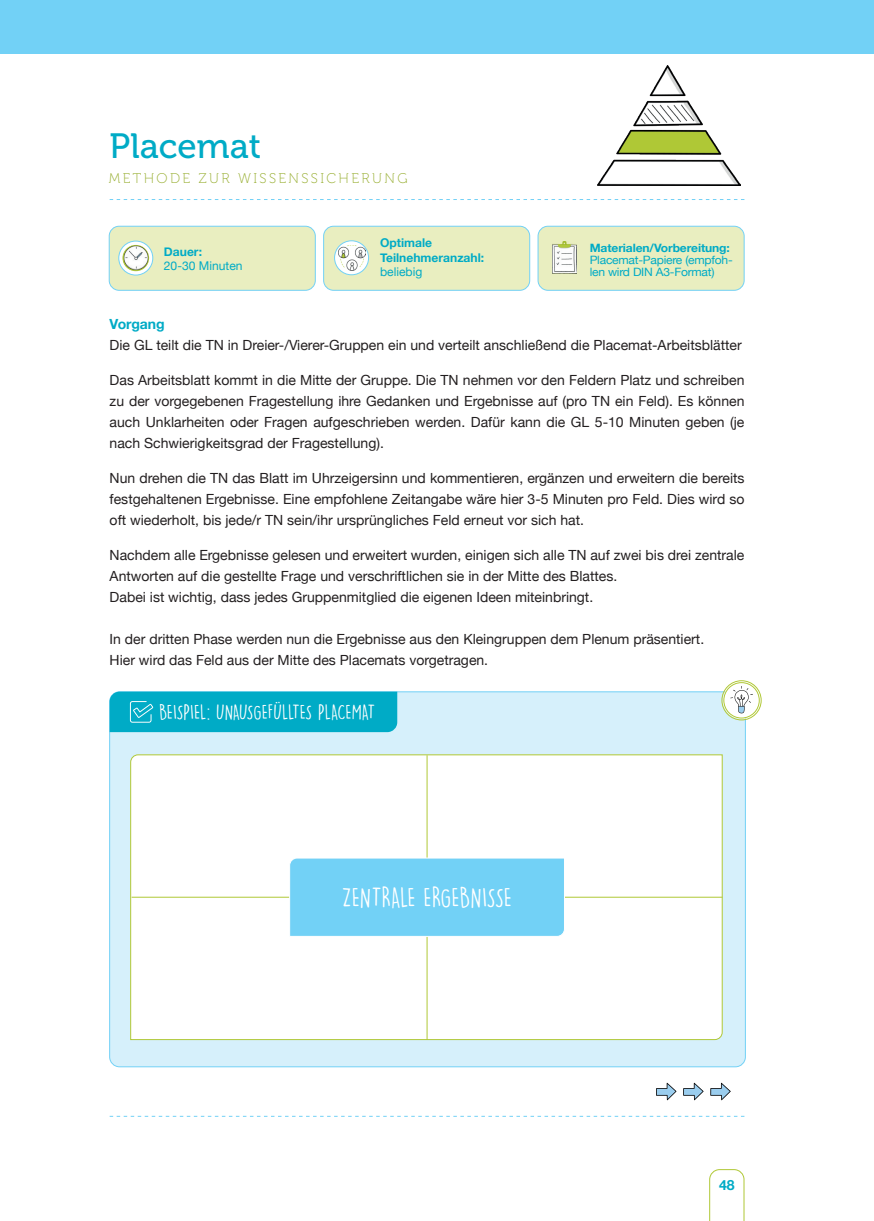
<style>
.page{position:relative;width:874px;height:1221px;background:#fff}
.page>*{position:absolute;margin:0;border:0;box-sizing:border-box;transform-origin:0 0}
.t1{font:35px "Museo 500";color:#00abc6}
.t2{font:25.72px "DK Lemon Yellow Sun";color:#fff}
.t3{font:19.43px "DK Lemon Yellow Sun";color:#fff}
.t4{font:14px/21px "Helvetica Neue";color:#231f20;text-align:justify}
.t5{font:14px "Museo 100";letter-spacing:.17em;color:#95ac2c}
.t6{font:700 14px "Helvetica Neue";color:#00abc6}
.t7{font:700 12.08px "Helvetica Neue";color:#00abc6}
.t8{font:12.08px "Helvetica Neue";color:#00abc6}
.t9{font:11.55px/11.7px "Helvetica Neue";letter-spacing:-.02em;color:#00abc6;scale:1.05 1}
.t10{font:700 11.55px "Helvetica Neue";letter-spacing:-.01em;color:#00abc6;scale:1.05 1}
</style>
<div class="page">
<svg style="left:709px;top:1169px;width:35px;height:51px"></svg>
<div style="left:0;top:0;width:873px;height:53px;background:#72d1f6"></div>
<svg style="left:110px;top:199px;width:634px;height:1px"></svg>
<div style="left:109px;top:226px;width:206px;height:64px;background:#e9eec0;border-radius:10px"></div>
<div style="left:109px;top:226px;width:206px;height:65px;border:1px solid #72d1f6;border-radius:10px"></div>
<div style="left:323px;top:226px;width:206px;height:64px;background:#e9eec0;border-radius:10px"></div>
<div style="left:323px;top:226px;width:207px;height:65px;border:1px solid #72d1f6;border-radius:10px"></div>
<div style="left:537px;top:226px;width:206px;height:64px;background:#e9eec0;border-radius:10px"></div>
<div style="left:537px;top:226px;width:207px;height:65px;border:1px solid #72d1f6;border-radius:10px"></div>
<svg style="left:119px;top:241px;width:34px;height:34px"></svg>
<div style="left:118px;top:241px;width:35px;height:34px;border:1px solid #72d1f6;border-radius:50%"></div>
<svg style="left:334px;top:241px;width:34px;height:34px"></svg>
<div style="left:334px;top:240px;width:35px;height:35px;border:1px solid #72d1f6;border-radius:50%"></div>
<img style="left:122px;top:245px;width:27px;height:26px;border-radius:13px">
<img style="left:552px;top:241px;width:24px;height:32px">
<img style="left:338px;top:246px;width:27px;height:25px">
<svg style="left:110px;top:1115px;width:634px;height:1px"></svg>
<div style="left:110px;top:691px;width:635px;height:375px;background:#d6f0fb;border-radius:10px"></div>
<svg style="left:722px;top:681px;width:37px;height:38px"></svg>
<div style="left:721px;top:680px;width:40px;height:40px;border:1px solid #b0c836;border-radius:50%"></div>
<div style="left:723px;top:682px;width:36px;height:36px;border:1px solid #b0c836;border-radius:50%"></div>
<svg style="left:730px;top:686px;width:22px;height:27px"></svg>
<div style="left:110px;top:691px;width:287px;height:41px;background:#00abc6"></div>
<div style="left:130px;top:754px;width:592px;height:286px;background:#fff"></div>
<hr style="left:426px;top:755px;width:1px;height:284px;background:#b0c836">
<hr style="left:131px;top:896px;width:591px;height:1px;background:#b0c836">
<div style="left:289px;top:857px;width:276px;height:80px;background:#72d1f6"></div>
<svg style="left:710px;top:1082px;width:20px;height:18px"></svg>
<svg style="left:683px;top:1082px;width:20px;height:18px"></svg>
<svg style="left:656px;top:1082px;width:20px;height:18px"></svg>
<img style="left:597px;top:66px;width:142px;height:119px">
<p class="t1" style="left:110px;top:127px;width:153px">Placemat</p>
<p class="t5" style="left:109px;top:171px;width:300px">METHODE ZUR WISSENSSICHERUNG</p>
<p class="t7" style="left:164px;top:242px;width:40px">Dauer:</p>
<p class="t8" style="left:164px;top:257px;width:80px">20-30 Minuten</p>
<p class="t7" style="left:380px;top:233px;width:54px">Optimale</p>
<p class="t7" style="left:380px;top:248px;width:106px">Teilnehmeranzahl:</p>
<p class="t8" style="left:380px;top:263px;width:44px">beliebig</p>
<p class="t10" style="left:589px;top:239px;width:135px">Materialen/Vorbereitung:</p>
<p class="t9" style="left:589px;top:254px;width:138px">Placemat-Papiere (empfoh&shy;len wird DIN A3-Format)</p>
<p class="t6" style="left:110px;top:313px;width:57px">Vorgang</p>
<p class="t4" style="left:110px;top:335px;width:633px">Die GL teilt die TN in Dreier-/Vierer-Gruppen ein und verteilt anschließend die Placemat-Arbeitsblätter</p>
<p class="t4" style="left:110px;top:370px;width:636px">Das Arbeitsblatt kommt in die Mitte der Gruppe. Die TN nehmen vor den Feldern Platz und schreiben zu der vorgegebenen Fragestellung ihre Gedanken und Ergebnisse auf (pro TN ein Feld). Es können auch Unklarheiten oder Fragen aufgeschrieben werden. Dafür kann die GL 5-10 Minuten geben (je nach Schwierigkeitsgrad der Fragestellung).</p>
<p class="t4" style="left:110px;top:468px;width:636px">Nun drehen die TN das Blatt im Uhrzeigersinn und kommentieren, ergänzen und erweitern die bereits festgehaltenen Ergebnisse. Eine empfohlene Zeitangabe wäre hier 3-5 Minuten pro Feld. Dies wird so oft wiederholt, bis jede/r TN sein/ihr ursprüngliches Feld erneut vor sich hat.</p>
<p class="t4" style="left:110px;top:545px;width:636px">Nachdem alle Ergebnisse gelesen und erweitert wurden, einigen sich alle TN auf zwei bis drei zentrale<br>Antworten auf die gestellte Frage und verschriftlichen sie in der Mitte des Blattes.</p>
<p class="t4" style="left:110px;top:587px;width:485px">Dabei ist wichtig, dass jedes Gruppenmitglied die eigenen Ideen miteinbringt.</p>
<p class="t4" style="left:110px;top:629px;width:595px">In der dritten Phase werden nun die Ergebnisse aus den Kleingruppen dem Plenum präsentiert.</p>
<p class="t4" style="left:110px;top:650px;width:380px">Hier wird das Feld aus der Mitte des Placemats vorgetragen.</p>
<p class="t3" style="left:159px;top:700px;width:217px">BEISPIEL: UNAUSGEFÜLLTES PLACEMAT</p>
<p class="t2" style="left:342px;top:881px;width:172px">ZENTRALE ERGEBNISSE</p>
<p class="t6" style="left:718px;top:1173px;width:17px">48</p>
</div>
